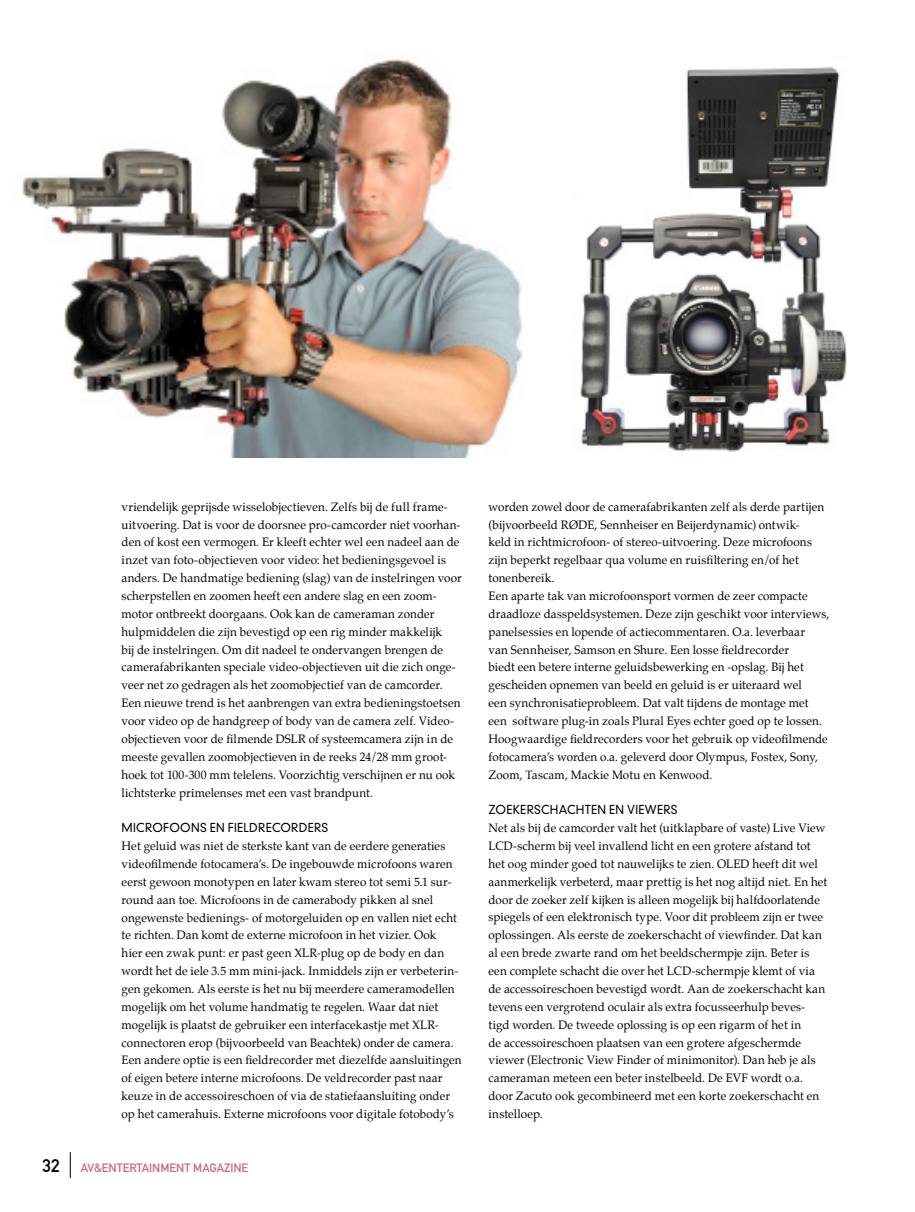
<style>
.page{position:relative;width:915px;height:1212px;background:#fff}
.page>*{position:absolute;margin:0;border:0;box-sizing:border-box;transform-origin:0 0}
.t1{font:12px/17.9px "Palatino";letter-spacing:.01em;color:#000}
.t2{font:300 12px "DIN Neuzeit Grotesk";letter-spacing:.02em;color:#000}
.t3{font:12px "DIN Mittelschrift";color:#c9668a}
.s1{font-size:18px;color:#000}
</style>
<div class="page">
<img style="left:22px;top:58px;width:501px;height:399px">
<img style="left:580px;top:66px;width:266px;height:386px">
<svg style="left:70px;top:1152px;width:1px;height:26px"></svg>
<p class="t1" style="left:122px;top:498px;width:341px">vriendelijk geprijsde wisselobjectieven. Zelfs bij de full frame&shy;uitvoering. Dat is voor de doorsnee pro-camcorder niet voorhan&shy;den of kost een vermogen. Er kleeft echter wel een nadeel aan de inzet van foto-objectieven voor video: het bedieningsgevoel is anders. De handmatige bediening (slag) van de instelringen voor scherpstellen en zoomen heeft een andere slag en een zoom&shy;motor ontbreekt doorgaans. Ook kan de cameraman zonder hulpmiddelen die zijn bevestigd op een rig minder makkelijk<br>bij de instelringen. Om dit nadeel te ondervangen brengen de camerafabrikanten speciale video-objectieven uit die zich onge&shy;veer net zo gedragen als het zoomobjectief van de camcorder.<br>Een nieuwe trend is het aanbrengen van extra bedieningstoetsen voor video op de handgreep of body van de camera zelf. Video&shy;objectieven voor de filmende DSLR of systeemcamera zijn in de meeste gevallen zoomobjectieven in de reeks 24/28 mm groot&shy;hoek tot 100-300 mm telelens. Voorzichtig verschijnen er nu ook lichtsterke primelenses met een vast brandpunt.</p>
<p class="t2" style="left:122px;top:821px;width:208px">M ICROFOONS EN FIELDRECORDERS</p>
<p class="t1" style="left:122px;top:837px;width:341px">Het geluid was niet de sterkste kant van de eerdere generaties videofilmende fotocamera’s. De ingebouwde microfoons waren eerst gewoon monotypen en later kwam stereo tot semi 5.1 sur&shy;round aan toe. Microfoons in de camerabody pikken al snel ongewenste bedienings- of motorgeluiden op en vallen niet echt te richten. Dan komt de externe microfoon in het vizier. Ook<br>hier een zwak punt: er past geen XLR-plug op de body en dan wordt het de iele 3.5 mm mini-jack. Inmiddels zijn er verbeterin&shy;gen gekomen. Als eerste is het nu bij meerdere cameramodellen mogelijk om het volume handmatig te regelen. Waar dat niet mogelijk is plaatst de gebruiker een interfacekastje met XLR&shy;connectoren erop (bijvoorbeeld van Beachtek) onder de camera.<br>Een andere optie is een fieldrecorder met diezelfde aansluitingen of eigen betere interne microfoons. De veldrecorder past naar keuze in de accessoireschoen of via de statiefaansluiting onder op het camerahuis. Externe microfoons voor digitale fotobody’s</p>
<p class="t3" style="left:43px;top:1161px;width:207px"><span class="s1">32</span> AV&amp;ENTERTAINMENT MAGAZINE</p>
<p class="t1" style="left:488px;top:498px;width:342px">worden zowel door de camerafabrikanten zelf als derde partijen (bijvoorbeeld RØDE, Sennheiser en Beijerdynamic) ontwik-<br>keld in richtmicrofoon- of stereo-uitvoering. Deze microfoons zijn beperkt regelbaar qua volume en ruisfiltering en/of het tonenbereik.<br>Een aparte tak van microfoonsport vormen de zeer compacte draadloze dasspeldsystemen. Deze zijn geschikt voor interviews, panelsessies en lopende of actiecommentaren. O.a. leverbaar<br>van Sennheiser, Samson en Shure. Een losse fieldrecorder<br>biedt een betere interne geluidsbewerking en -opslag. Bij het gescheiden opnemen van beeld en geluid is er uiteraard wel<br>een synchronisatieprobleem. Dat valt tijdens de montage met een software plug-in zoals Plural Eyes echter goed op te lossen.<br>Hoogwaardige fieldrecorders voor het gebruik op videofilmende fotocamera’s worden o.a. geleverd door Olympus, Fostex, Sony, Zoom, Tascam, Mackie Motu en Kenwood.</p>
<p class="t2" style="left:488px;top:803px;width:190px">ZOEKERSCHACHTEN EN VIEWERS</p>
<p class="t1" style="left:488px;top:819px;width:340px">Net als bij de camcorder valt het (uitklapbare of vaste) Live View LCD-scherm bij veel invallend licht en een grotere afstand tot het oog minder goed tot nauwelijks te zien. OLED heeft dit wel aanmerkelijk verbeterd, maar prettig is het nog altijd niet. En het door de zoeker zelf kijken is alleen mogelijk bij halfdoorlatende spiegels of een elektronisch type. Voor dit probleem zijn er twee oplossingen. Als eerste de zoekerschacht of viewfinder. Dat kan al een brede zwarte rand om het beeldschermpje zijn. Beter is een complete schacht die over het LCD-schermpje klemt of via de accessoireschoen bevestigd wordt. Aan de zoekerschacht kan tevens een vergrotend oculair als extra focusseerhulp beves&shy;tigd worden. De tweede oplossing is op een rigarm of het in<br>de accessoireschoen plaatsen van een grotere afgeschermde viewer (Electronic View Finder of minimonitor). Dan heb je als cameraman meteen een beter instelbeeld. De EVF wordt o.a. door Zacuto ook gecombineerd met een korte zoekerschacht en instelloep.</p>
</div>
